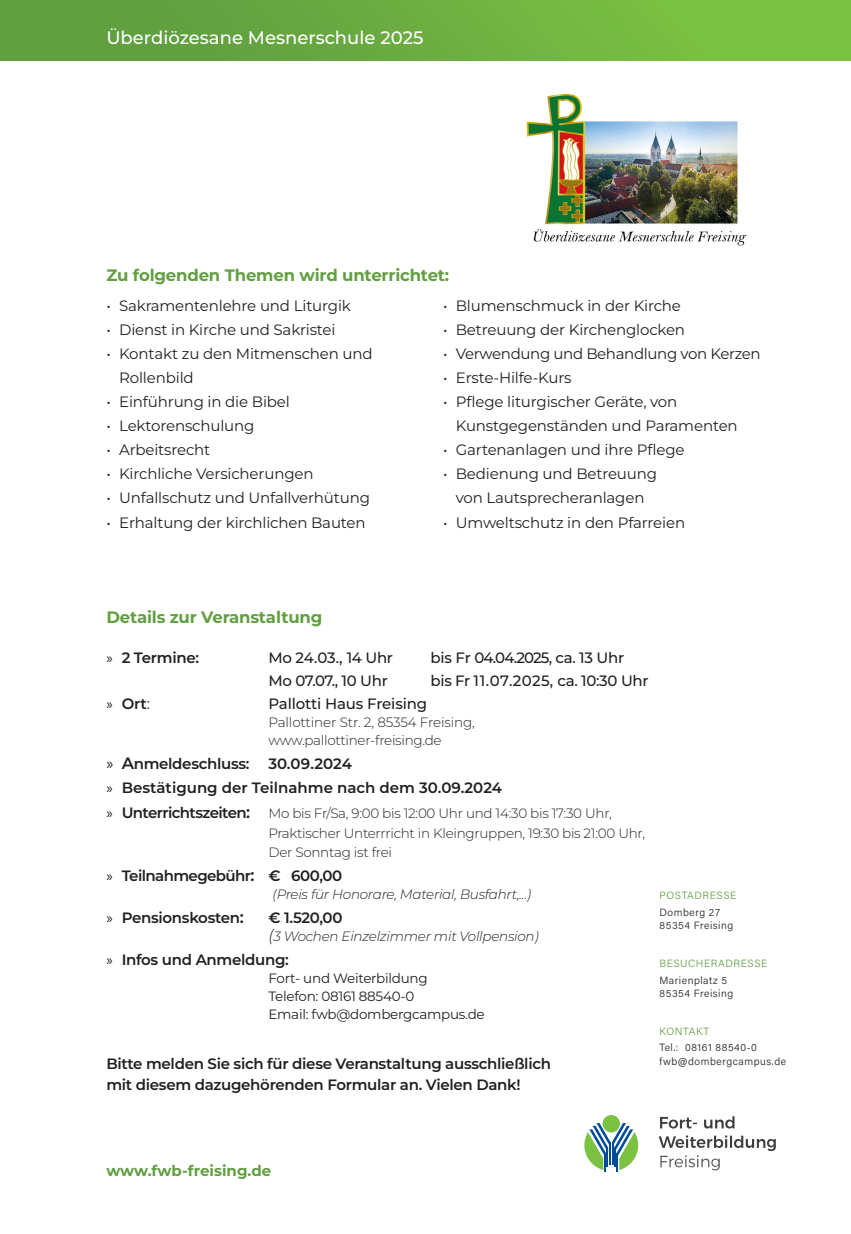
<style>
.page{position:relative;width:851px;height:1234px;background:#fff}
.page>*{position:absolute;margin:0;border:0;box-sizing:border-box;transform-origin:0 0}
.t1{font:500 18px "Montserrat";color:#fff}
.Text{font:700 16.5px "Montserrat";letter-spacing:-.01em;color:#619f41}
.Überschrift{font:700 16.5px "Montserrat";letter-spacing:-.01em;color:#619f41}
.t2{font:15px/24px "Montserrat";letter-spacing:-.01em;color:#231f20}
.Aufzählung_2{font:600 15px/21px "Montserrat";letter-spacing:-.02em;color:#231f20}
.t3{font:500 15px "Montserrat";letter-spacing:-.02em;color:#231f20}
.Aufzählung_2-2{font:600 15px "Montserrat";color:#231f20}
.Aufzählung_2-3{font:600 15px "Montserrat";letter-spacing:-.04em;color:#231f20}
.t4{font:700 15px "Montserrat";color:#619f41}
.t5{font:300 13.5px/19.5px "Montserrat";letter-spacing:-.02em;color:#231f20}
.t6{font:italic 300 13.5px "Montserrat";letter-spacing:-.02em;color:#231f20}
.t7{font:13.5px/18px "Montserrat";letter-spacing:-.02em;color:#231f20}
.t8{font:10.5px "Acumin Variable Concept";letter-spacing:.05em;color:#231f20}
.überschrift{font:10.5px "Acumin Variable Concept";letter-spacing:.05em;color:#619f41}
.s1{font-family:"Myriad Pro";font-weight:400}
.s2{font-weight:400}
.s3{font-family:"Myriad Pro";font-weight:400;font-size:16.5px}
.s4{font-size:16.5px}
.s5{font-family:"Myriad Pro";font-weight:400;font-size:15px}
.s6{font-weight:600;font-size:15px}
.s7{font-weight:600;font-size:16.5px}
</style>
<div class="page">
<div style="left:0;top:0;width:850px;height:60px;background:linear-gradient(to right,#5c9941,#7fc542)"></div>
<svg style="left:602px;top:1114px;width:18px;height:18px"></svg>
<svg style="left:584px;top:1122px;width:54px;height:49px"></svg>
<svg style="left:658px;top:1135px;width:117px;height:35px"></svg>
<svg style="left:660px;top:1116px;width:74px;height:12px"></svg>
<img style="left:526px;top:94px;width:221px;height:152px">
<p class="t1" style="left:106px;top:25px;width:318px">Überdiözesane Mesnerschule 2025</p>
<p class="Text" style="left:106px;top:263px;width:344px">Zu folgenden Themen wird unterrichtet:</p>
<p class="t2" style="left:106px;top:293px;width:246px">• Sakramentenlehre und Liturgik</p>
<p class="t2" style="left:106px;top:317px;width:230px">• Dienst in Kirche und Sakristei</p>
<p class="t2" style="left:119px;top:341px;width:255px;text-indent:-13px">• Kontakt zu den Mitmenschen und<br>Rollenbild</p>
<p class="t2" style="left:106px;top:389px;width:185px">• Einführung in die Bibel</p>
<p class="t2" style="left:106px;top:413px;width:150px">• Lektorenschulung</p>
<p class="t2" style="left:106px;top:437px;width:105px">• Arbeitsrecht</p>
<p class="t2" style="left:106px;top:461px;width:209px">• Kirchliche Versicherungen</p>
<p class="t2" style="left:106px;top:485px;width:265px">• Unfallschutz und Unfallverhütung</p>
<p class="t2" style="left:106px;top:509px;width:261px">• Erhaltung der kirchlichen Bauten</p>
<p class="t2" style="left:443px;top:293px;width:239px">• Blumenschmuck in der Kirche</p>
<p class="t2" style="left:443px;top:317px;width:243px">• Betreuung der Kirchenglocken</p>
<p class="t2" style="left:443px;top:341px;width:319px">• Verwendung und Behandlung von Kerzen</p>
<p class="t2" style="left:443px;top:365px;width:130px">• Erste-Hilfe-Kurs</p>
<p class="t2" style="left:455px;top:389px;width:283px;text-indent:-13px">• Pflege liturgischer Geräte, von<br>Kunstgegenständen und Paramenten</p>
<p class="t2" style="left:443px;top:437px;width:243px">• Gartenanlagen und ihre Pflege</p>
<p class="t2" style="left:443px;top:461px;width:216px;text-align:center">• Bedienung und Betreuung von Lautsprecheranlagen</p>
<p class="t2" style="left:443px;top:509px;width:243px">• Umweltschutz in den Pfarreien</p>
<p class="Überschrift" style="left:106px;top:605px;width:218px">Details zur Veranstaltung</p>
<p class="Aufzählung_2" style="left:106px;top:646px;width:94px"><span class="s1">»</span> 2 Termine:</p>
<p class="t3" style="left:268px;top:647px;width:126px">Mo 24.03., 14 Uhr</p>
<p class="t3" style="left:430px;top:647px;width:195px">bis Fr 04.04.2025, ca. 13 Uhr</p>
<p class="t3" style="left:268px;top:669px;width:121px">Mo 07.07., 10 Uhr</p>
<p class="t3" style="left:430px;top:669px;width:219px">bis Fr 11.07.2025, ca. 10:30 Uhr</p>
<p class="Aufzählung_2" style="left:106px;top:692px;width:45px"><span class="s1">»</span> Ort<span class="s2">:</span></p>
<p class="t3" style="left:268px;top:693px;width:160px">Pallotti Haus Freising</p>
<p class="t5" style="left:268px;top:713px;width:208px;line-height:18px">Pallottiner Str. 2, 85354 Freising, www.pallottiner-freising.de</p>
<p class="Aufzählung_2" style="left:106px;top:752px;width:145px"><span class="s3">»</span> <span class="s4">A</span>nmeldeschluss:</p>
<p class="Aufzählung_2" style="left:268px;top:752px;width:85px">30.09.2024</p>
<p class="Aufzählung_2-2" style="left:106px;top:776px;width:397px"><span class="s1">»</span> Bestätigung der Teilnahme nach dem 30.09.2024</p>
<p class="t5" style="left:268px;top:803px;width:378px;text-indent:-162px"><span class="s5">»</span> <span class="s6">Unterrichtszeiten</span><span class="s7">:</span> Mo bis Fr/Sa, 9:00 bis 12:00 Uhr und 14:30 bis 17:30 Uhr,<br>Praktischer Unterrricht in Kleingruppen, 19:30 bis 21:00 Uhr,<br>Der Sonntag ist frei</p>
<p class="Aufzählung_2-3" style="left:106px;top:864px;width:237px"><span class="s1">»</span> Teilnahmegebühr<span class="s4">:</span> € 600,00</p>
<p class="t6" style="left:272px;top:884px;width:260px">(Preis für Honorare, Material, Busfahrt,...)</p>
<p class="Aufzählung_2" style="left:106px;top:906px;width:139px"><span class="s1">»</span> Pensionskosten<span class="s4">:</span></p>
<p class="Aufzählung_2" style="left:268px;top:906px;width:76px">€ 1.520,00</p>
<p class="t6" style="left:268px;top:926px;width:272px"><span class="s4">(</span>3 Wochen Einzelzimmer mit Vollpension)</p>
<p class="Aufzählung_2" style="left:106px;top:947px;width:184px"><span class="s1">»</span> Infos und Anmeldung:</p>
<p class="t7" style="left:268px;top:968px;width:218px">Fort- und Weiterbildung<br>Telefon: 08161 88540-0<br>Email: fwb@dombergcampus.de</p>
<p class="Aufzählung_2" style="left:106px;top:1052px;width:446px">Bitte melden Sie sich für diese Veranstaltung ausschließlich mit diesem dazugehörenden Formular an. Vielen Dank!</p>
<p class="überschrift" style="left:659px;top:888px;width:78px">POSTADRESSE</p>
<p class="t8" style="left:659px;top:904px;width:62px">Domberg 27</p>
<p class="t8" style="left:659px;top:918px;width:75px">85354 Freising</p>
<p class="überschrift" style="left:659px;top:955px;width:109px">BESUCHERADRESSE</p>
<p class="t8" style="left:659px;top:972px;width:69px">Marienplatz 5</p>
<p class="t8" style="left:659px;top:985px;width:75px">85354 Freising</p>
<p class="überschrift" style="left:659px;top:1023px;width:51px">KONTAKT</p>
<p class="t8" style="left:659px;top:1040px;width:99px">Tel.: 08161 88540-0</p>
<p class="t8" style="left:659px;top:1053px;width:128px">fwb@dombergcampus.de</p>
<p class="t4" style="left:106px;top:1159px;width:166px">www.fwb-freising.de</p>
</div>
